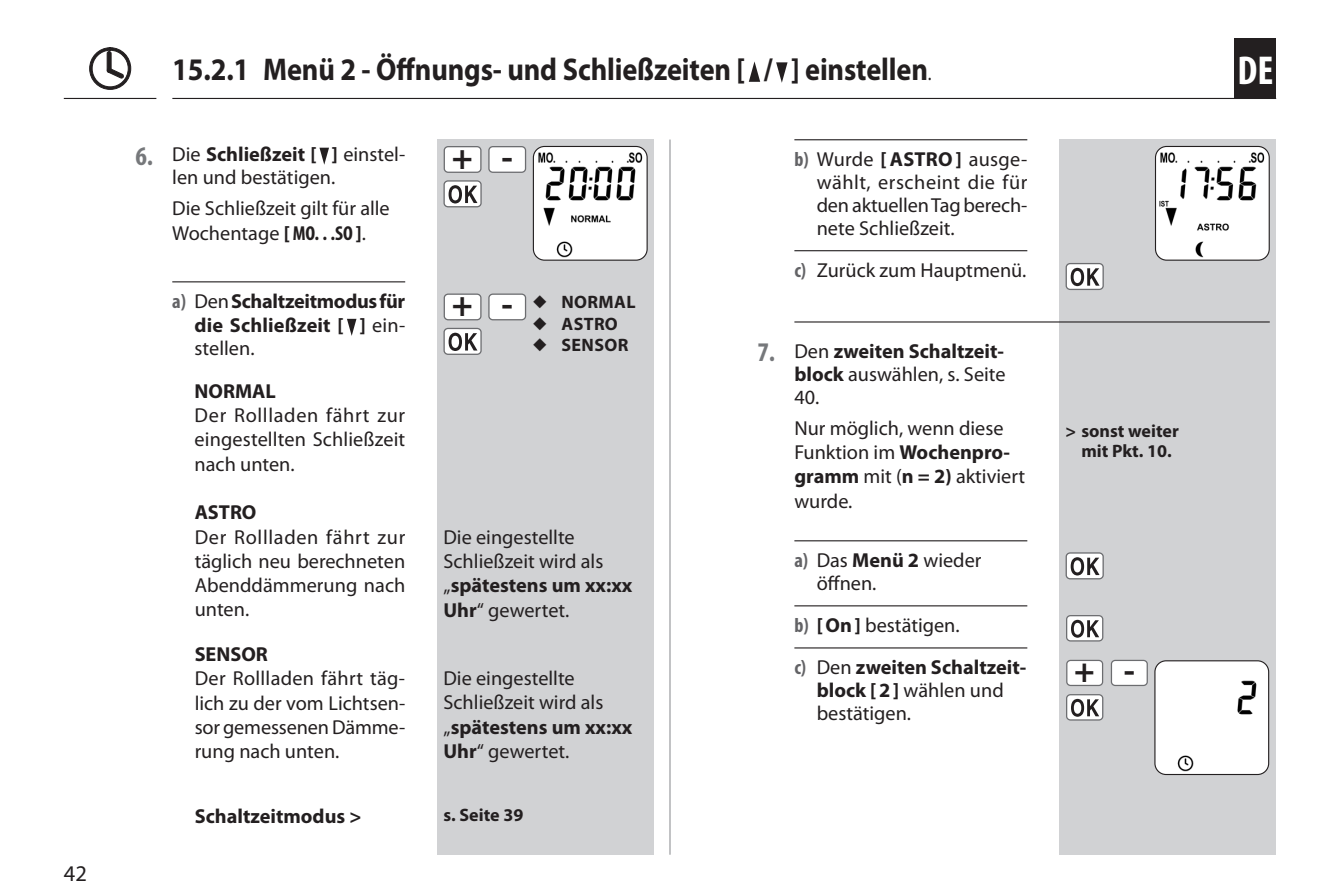
<style>
.page{position:relative;width:1340px;height:893px;background:#fff}
.page>*{position:absolute;margin:0;border:0;box-sizing:border-box;transform-origin:0 0}
.t1{font:700 condensed 40.5px "Myriad Pro";color:#fff}
.t2{font:700 35.32px "Myriad Pro";color:#231f20}
.t3{font:700 34.65px "Myriad Pro";color:#231f20}
.t4{font:700 31.5px "Myriad Pro";letter-spacing:-.005em;color:#231f20;scale:.9 1}
.t5{font:22.5px "Myriad Pro";color:#231f20}
.Fließtext_-_DE{font:20.25px/24.3px "Myriad Pro";color:#231f20;text-align:justify}
.Fließtext_-_DE-2{font:700 20.25px/23.6px "Myriad Pro";color:#231f20;text-align:justify}
.Fließtext_nach_Handl{font:20.25px/24.3px "Myriad Pro";color:#231f20}
.Bildtexte_-_DE{font:700 18px/20.7px "Myriad Pro";color:#231f20;text-align:center}
.Fließtext_-_DE-3{font:700 18px "Myriad Pro";letter-spacing:.02em;color:#231f20}
.s1{font-weight:400;font-size:20.25px}
.s2{font-weight:700;font-stretch:condensed;font-size:27px;color:#76787b}
.s3{font-weight:700}
.s4{font-weight:700;font-stretch:condensed}
.s5{font-stretch:condensed;color:#636366}
.s6{font-weight:400}
.s7{font-weight:700;font-stretch:condensed;color:#636366}
</style>
<div class="page">
<hr style="left:172px;top:98px;width:1104px;height:1px;background:#231f20">
<hr style="left:64px;top:98px;width:92px;height:1px;background:#231f20">
<hr style="left:669px;top:140px;width:1px;height:715px;background:#939598">
<div style="left:437px;top:140px;width:217px;height:715px;background:#d1d2d4"></div>
<div style="left:1059px;top:140px;width:217px;height:715px;background:#d1d2d4"></div>
<div style="left:1234px;top:38px;width:42px;height:61px;background:#231f20"></div>
<div style="left:444px;top:294px;width:37px;height:26px;background:#fff;border-radius:4px"></div>
<div style="left:443px;top:293px;width:38px;height:27px;border:1px solid #6c6d70;border-radius:4px"></div>
<div style="left:489px;top:294px;width:36px;height:26px;background:#fff;border-radius:4px"></div>
<div style="left:488px;top:293px;width:38px;height:27px;border:1px solid #6c6d70;border-radius:4px"></div>
<div style="left:444px;top:328px;width:37px;height:26px;background:#fff;border-radius:4px"></div>
<div style="left:443px;top:328px;width:38px;height:27px;border:1px solid #6c6d70;border-radius:4px"></div>
<svg style="left:448px;top:333px;width:29px;height:18px"></svg>
<img style="left:533px;top:146px;width:114px;height:114px">
<div style="left:533px;top:146px;width:114px;height:115px;border:1px solid #231f20;border-radius:11px"></div>
<div style="left:444px;top:147px;width:37px;height:25px;background:#fff;border-radius:4px"></div>
<div style="left:443px;top:146px;width:38px;height:27px;border:1px solid #6c6d70;border-radius:4px"></div>
<div style="left:489px;top:147px;width:36px;height:25px;background:#fff;border-radius:4px"></div>
<div style="left:488px;top:146px;width:38px;height:27px;border:1px solid #6c6d70;border-radius:4px"></div>
<div style="left:444px;top:181px;width:37px;height:26px;background:#fff;border-radius:4px"></div>
<div style="left:443px;top:180px;width:38px;height:27px;border:1px solid #6c6d70;border-radius:4px"></div>
<svg style="left:448px;top:185px;width:29px;height:18px"></svg>
<div style="left:1066px;top:264px;width:37px;height:25px;background:#fff;border-radius:4px"></div>
<div style="left:1065px;top:263px;width:38px;height:27px;border:1px solid #6c6d70;border-radius:4px"></div>
<svg style="left:1070px;top:268px;width:29px;height:18px"></svg>
<img style="left:1156px;top:146px;width:113px;height:114px">
<div style="left:1154px;top:146px;width:115px;height:115px;border:1px solid #231f20;border-radius:11px"></div>
<div style="left:1066px;top:616px;width:36px;height:25px;background:#fff;border-radius:4px"></div>
<div style="left:1066px;top:615px;width:37px;height:26px;border:1px solid #6c6d70;border-radius:4px"></div>
<svg style="left:1071px;top:620px;width:28px;height:18px"></svg>
<div style="left:1066px;top:553px;width:37px;height:26px;background:#fff;border-radius:4px"></div>
<div style="left:1065px;top:552px;width:38px;height:27px;border:1px solid #6c6d70;border-radius:4px"></div>
<svg style="left:1070px;top:557px;width:29px;height:18px"></svg>
<div style="left:1066px;top:660px;width:36px;height:25px;background:#fff;border-radius:4px"></div>
<div style="left:1066px;top:660px;width:37px;height:26px;border:1px solid #6c6d70;border-radius:4px"></div>
<div style="left:1111px;top:660px;width:36px;height:25px;background:#fff;border-radius:4px"></div>
<div style="left:1110px;top:660px;width:37px;height:26px;border:1px solid #6c6d70;border-radius:4px"></div>
<div style="left:1066px;top:695px;width:36px;height:25px;background:#fff;border-radius:4px"></div>
<div style="left:1066px;top:694px;width:37px;height:27px;border:1px solid #6c6d70;border-radius:4px"></div>
<svg style="left:1071px;top:699px;width:28px;height:18px"></svg>
<div style="left:1156px;top:661px;width:112px;height:113px;background:#fff"></div>
<div style="left:1154px;top:660px;width:115px;height:115px;border:1px solid #231f20;border-radius:11px"></div>
<hr style="left:794px;top:321px;width:475px;height:2px;background:#231f20">
<svg style="left:90px;top:48px;width:41px;height:41px"></svg>
<svg style="left:748px;top:61px;width:12px;height:21px"></svg>
<svg style="left:776px;top:62px;width:11px;height:21px"></svg>
<svg style="left:319px;top:148px;width:10px;height:17px"></svg>
<hr style="left:172px;top:281px;width:233px;height:1px;background:#231f20">
<svg style="left:347px;top:319px;width:9px;height:17px"></svg>
<hr style="left:794px;top:139px;width:233px;height:1px;background:#231f20">
<hr style="left:794px;top:250px;width:233px;height:1px;background:#231f20">
<hr style="left:794px;top:540px;width:233px;height:1px;background:#231f20">
<hr style="left:794px;top:605px;width:233px;height:1px;background:#231f20">
<hr style="left:794px;top:647px;width:233px;height:1px;background:#231f20">
<p class="t5" style="left:64px;top:861px;width:25px">42</p>
<p class="t4" style="left:172px;top:52px;width:845px">15.2.1 Menü 2 - Öffnungs- und Schließzeiten [ / ] einstellen<span class="s1">.</span></p>
<p class="Fließtext_-_DE" style="left:172px;top:143px;width:234px;line-height:22.9px;text-indent:-37px"><span class="s2">6.</span> Die <span class="s3">Schließzeit [ ]</span> einstel&shy;len und bestätigen.</p>
<p class="Fließtext_nach_Handl" style="left:172px;top:197px;width:219px">Die Schließzeit gilt für alle<br>Wochentage <span class="s3">[</span><span class="s4">MO. . .SO</span> <span class="s3">]</span>.</p>
<p class="t2" style="left:452px;top:134px;width:23px">+</p>
<p class="t2" style="left:501px;top:134px;width:13px">-</p>
<p class="Fließtext_-_DE-2" style="left:195px;top:290px;width:212px;text-indent:-22px"><span class="s5">a)</span> <span class="s6">Den</span> Schaltzeitmodus für die Schließzeit [ ] <span class="s6">ein&shy;stellen.</span></p>
<p class="Fließtext_-_DE-3" style="left:533px;top:292px;width:104px">◆ NORMAL</p>
<p class="t2" style="left:452px;top:281px;width:23px">+</p>
<p class="t2" style="left:501px;top:281px;width:13px">-</p>
<p class="Fließtext_-_DE-3" style="left:533px;top:314px;width:87px">◆ ASTRO</p>
<p class="Fließtext_-_DE-3" style="left:533px;top:335px;width:97px">◆ SENSOR</p>
<p class="Fließtext_-_DE-2" style="left:195px;top:379px;width:83px">NORMAL</p>
<p class="Fließtext_-_DE" style="left:195px;top:403px;width:212px">Der Rollladen fährt zur eingestellten Schließzeit nach unten.</p>
<p class="Fließtext_-_DE-2" style="left:195px;top:501px;width:63px">ASTRO</p>
<p class="Fließtext_-_DE" style="left:195px;top:525px;width:212px">Der Rollladen fährt zur täglich neu berechneten Abenddämmerung nach unten.</p>
<p class="Fließtext_-_DE" style="left:443px;top:525px;width:190px;text-align:left">Die eingestellte<br>Schließzeit wird als „<span class="s3">spätestens um xx:xx<br>Uhr</span>“ gewertet.</p>
<p class="Fließtext_-_DE-2" style="left:195px;top:643px;width:75px">SENSOR</p>
<p class="Fließtext_-_DE" style="left:195px;top:667px;width:212px">Der Rollladen fährt täg&shy;lich zu der vom Lichtsen&shy;sor gemessenen Dämme&shy;rung nach unten.</p>
<p class="Fließtext_-_DE" style="left:443px;top:666px;width:190px;text-align:left">Die eingestellte<br>Schließzeit wird als „<span class="s3">spätestens um xx:xx<br>Uhr</span>“ gewertet.</p>
<p class="Fließtext_-_DE-2" style="left:195px;top:805px;width:168px">Schaltzeitmodus &gt;</p>
<p class="Bildtexte_-_DE" style="left:443px;top:805px;width:81px">s. Seite 39</p>
<p class="Fließtext_-_DE" style="left:816px;top:148px;width:212px;line-height:22.9px;text-indent:-22px"><span class="s7">b)</span> Wurde <span class="s3">[ASTRO ]</span> ausge&shy;wählt, erscheint die für den aktuellen Tag berech&shy;nete Schließzeit.</p>
<p class="Fließtext_-_DE" style="left:794px;top:258px;width:233px"><span class="s7">c)</span> Zurück zum Hauptmenü.</p>
<p class="Fließtext_-_DE" style="left:794px;top:340px;width:213px;line-height:22.9px;text-indent:-37px"><span class="s2">7.</span> Den <span class="s3">zweiten Schaltzeit&shy;block</span> auswählen, s. Seite 40.</p>
<p class="Fließtext_nach_Handl" style="left:794px;top:416px;width:232px">Nur möglich, wenn diese<br>Funktion im <span class="s3">Wochenpro&shy;gramm</span> mit (<span class="s3">n = 2)</span> aktiviert wurde.</p>
<p class="Bildtexte_-_DE" style="left:1065px;top:421px;width:115px">&gt; sonst weiter mit Pkt. 10.</p>
<p class="Fließtext_-_DE" style="left:816px;top:549px;width:166px;line-height:22.9px;text-indent:-22px"><span class="s7">a)</span> Das <span class="s3">Menü 2</span> wieder öffnen.</p>
<p class="Fließtext_-_DE" style="left:794px;top:613px;width:167px"><span class="s7">b)</span> <span class="s3">[On]</span> bestätigen.</p>
<p class="Fließtext_-_DE-2" style="left:816px;top:656px;width:211px;line-height:22.9px;text-align:left;text-indent:-22px"><span class="s5">c)</span> <span class="s6">Den</span> zweiten Schaltzeit&shy;block [2] <span class="s6">wählen und bestätigen.</span></p>
<p class="t3" style="left:1074px;top:648px;width:22px">+</p>
<p class="t3" style="left:1123px;top:648px;width:13px">-</p>
<h1 class="t1" style="left:1237px;top:48px;width:37px">DE</h1>
</div>
